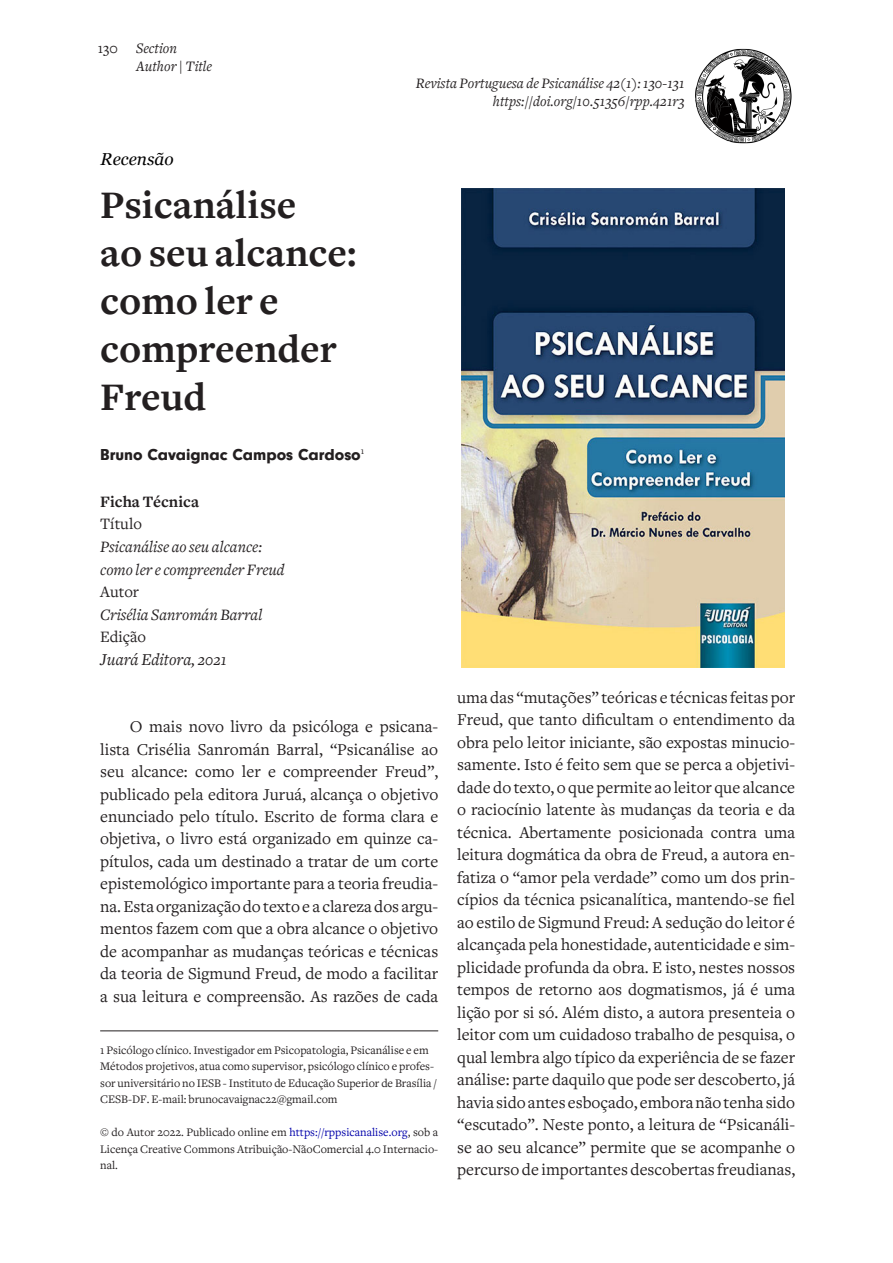
<style>
.page{position:relative;width:893px;height:1263px;background:#fff}
.page>*{position:absolute;margin:0;border:0;box-sizing:border-box;transform-origin:0 0}
.t1{font:700 40.5px/48px "Freight Text";color:#231f20}
.t2{font:17.25px/22.5px "Freight Text";color:#231f20;text-align:justify}
.t3{font:italic 17.25px "Freight Text";color:#231f20}
.t4{font:italic 17.25px "Georgia";color:#000}
.t5{font:italic 16.5px/22.5px "Freight Text";color:#231f20}
.t6{font:900 16.5px "Neuzeit Gro";color:#231f20}
.t7{font:16.5px "Freight Text";color:#231f20}
.t8{font:700 16.5px "Freight Text";color:#231f20}
.t9{font:italic 15px/18px "Freight Text";color:#231f20}
.t10{font:12px/16.5px "Freight Text";color:#231f20}
.s1{font-style:normal}
.s2{font-size:16.5px}
.s3{color:#00a}
</style>
<div class="page">
<hr style="left:100px;top:1030px;width:338px;height:1px;background:#231f20">
<img style="left:696px;top:48px;width:96px;height:96px">
<img style="left:461px;top:189px;width:323px;height:479px">
<p class="t9" style="left:136px;top:40px;width:78px;text-indent:-38px"><span class="s1">130</span> Section<br>Author | Title</p>
<p class="t4" style="left:101px;top:146px;width:74px">Recensão</p>
<h1 class="t1" style="left:100px;top:182px;width:258px">Psicanálise<br>ao seu alcance: como ler e compreender<br>Freud</h1>
<p class="t6" style="left:100px;top:445px;width:266px">Bruno Cavaignac Campos Cardoso<sup>1</sup></p>
<p class="t8" style="left:100px;top:492px;width:100px">Ficha Técnica</p>
<p class="t7" style="left:100px;top:515px;width:43px">Título</p>
<p class="t5" style="left:100px;top:536px;width:186px">Psicanálise ao seu alcance: como ler e compreender Freud</p>
<p class="t7" style="left:100px;top:583px;width:40px">Autor</p>
<p class="t5" style="left:100px;top:603px;width:164px">Crisélia Sanromán Barral</p>
<p class="t7" style="left:100px;top:628px;width:47px">Edição</p>
<p class="t3" style="left:100px;top:650px;width:128px">Juará Editora<span class="s2">, 2021</span></p>
<p class="t9" style="left:416px;top:74px;width:270px;text-align:right">Revista Portuguesa de Psicanálise 42(1): 130-131 https://doi.org/10.51356/rpp.421r3</p>
<p class="t2" style="left:100px;top:715px;width:340px;text-indent:30px">O mais novo livro da psicóloga e psicana&shy;lista Crisélia Sanromán Barral, “Psicanálise ao seu alcance: como ler e compreender Freud”, publicado pela editora Juruá, alcança o objetivo enunciado pelo título. Escrito de forma clara e objetiva, o livro está organizado em quinze ca&shy;pítulos, cada um destinado a tratar de um corte epistemológico importante para a teoria freudia&shy;na. Esta organização do texto e a clareza dos argu&shy;mentos fazem com que a obra alcance o objetivo de acompanhar as mudanças teóricas e técnicas da teoria de Sigmund Freud, de modo a facilitar a sua leitura e compreensão. As razões de cada</p>
<p class="t10" style="left:100px;top:1042px;width:338px">1 Psicólogo clínico. Investigador em Psicopatologia, Psicanálise e em Métodos projetivos, atua como supervisor, psicólogo clínico e profes&shy;sor universitário no IESB - Instituto de Educação Superior de Brasília / CESB-DF. E-mail: brunocavaignac22@gmail.com</p>
<p class="t10" style="left:100px;top:1124px;width:340px;text-align:justify">© do Autor 2022. Publicado online em <span class="s3">https://rppsicanalise.org</span>, sob a Licença Creative Commons Atribuição-NãoComercial 4.0 Internacio&shy;nal.</p>
<p class="t2" style="left:457px;top:686px;width:340px">uma das “mutações” teóricas e técnicas feitas por Freud, que tanto dificultam o entendimento da obra pelo leitor iniciante, são expostas minucio&shy;samente. Isto é feito sem que se perca a objetivi&shy;dade do texto, o que permite ao leitor que alcance o raciocínio latente às mudanças da teoria e da técnica. Abertamente posicionada contra uma leitura dogmática da obra de Freud, a autora en&shy;fatiza o “amor pela verdade” como um dos prin&shy;cípios da técnica psicanalítica, mantendo-se fiel ao estilo de Sigmund Freud: A sedução do leitor é alcançada pela honestidade, autenticidade e sim&shy;plicidade profunda da obra. E isto, nestes nossos tempos de retorno aos dogmatismos, já é uma lição por si só. Além disto, a autora presenteia o leitor com um cuidadoso trabalho de pesquisa, o qual lembra algo típico da experiência de se fazer análise: parte daquilo que pode ser descoberto, já havia sido antes esboçado, embora não tenha sido “escutado”. Neste ponto, a leitura de “Psicanáli&shy;se ao seu alcance” permite que se acompanhe o percurso de importantes descobertas freudianas,</p>
</div>
